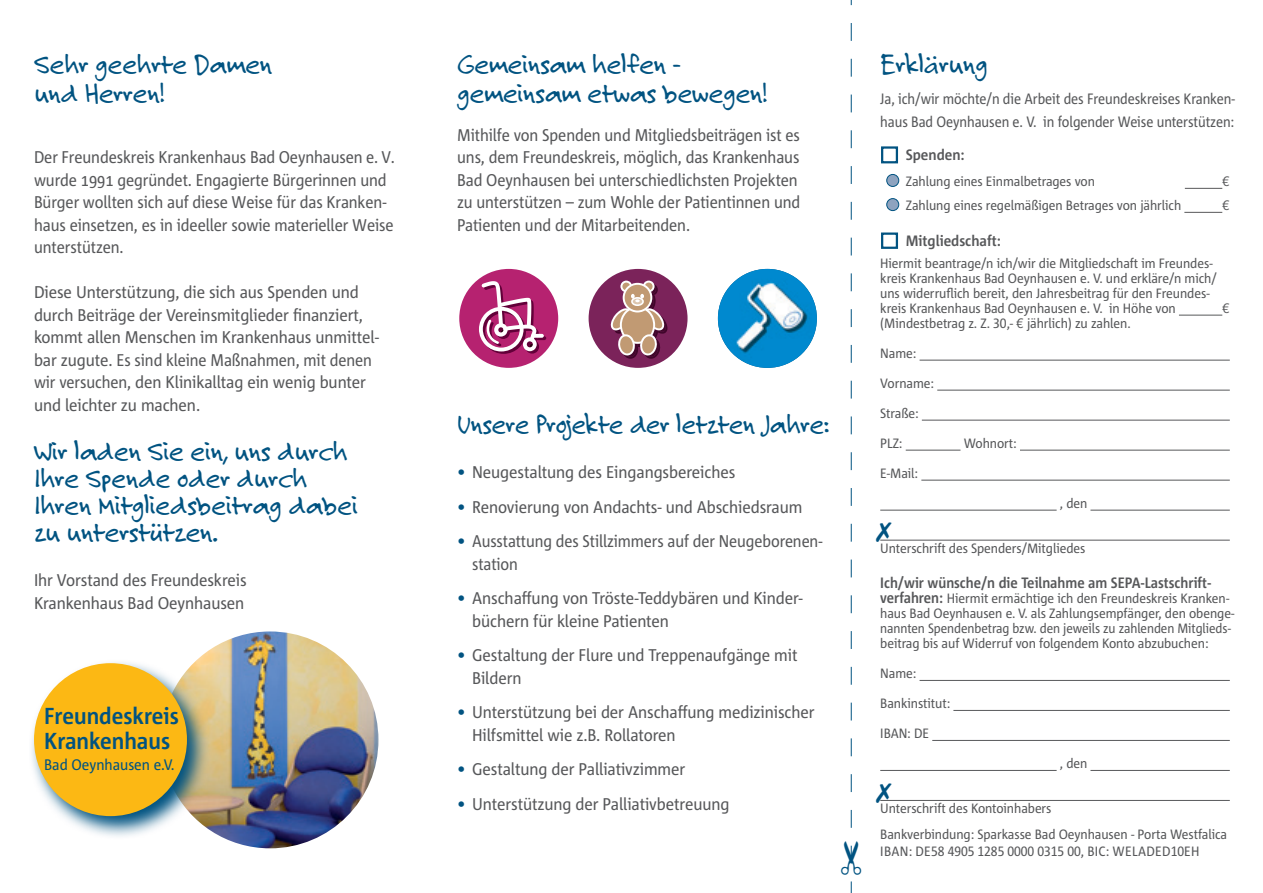
<style>
.page{position:relative;width:1263px;height:893px;background:#fff}
.page>*{position:absolute;margin:0;border:0;box-sizing:border-box;transform-origin:0 0}
.Copy{font:30px/27px "Felt Tip Roman";letter-spacing:-.02em;color:#015381}
.Copy-2{font:30px "Felt Tip Roman";letter-spacing:-.02em;color:#015381;scale:.94 1}
.Tital{font:700 23.1px/25.2px "Corpid C1 s S Cd";color:#015381}
.Fließtext_Corpid{font:16.95px/22.5px "Corpid C1 s S Cd";letter-spacing:-.005em;color:#57585a}
.Fließtext_Corpid-2{font:16.95px "Corpid C1 s S Cd";letter-spacing:-.005em;color:#57585a;scale:.96 1}
.Tital-2{font:15.15px "Corpid C1 s S Cd";color:#015381}
.Fließtext_Corpid-3{font:15px/22.5px "Corpid C1 s S Cd";letter-spacing:-.005em;color:#57585a;scale:.95 1}
.t1{font:700 15px "Corpid C1 s S Cd";color:#57585a}
.t2{font:13.5px/15px "Corpid C1 s S Cd";letter-spacing:-.005em;color:#57585a}
.t3{font:13.5px "Linotype Euro Font Ato F";color:#57585a}
.s1{font-family:"Linotype Euro Font Ato F"}
.s2{color:#015381}
.s3{font-weight:700;font-size:15px}
</style>
<div class="page">
<div style="left:589px;top:269px;width:98px;height:99px;background:#7b235a;border-radius:49px"></div>
<svg style="left:610px;top:281px;width:57px;height:78px"></svg>
<div style="left:459px;top:269px;width:99px;height:99px;background:#b62270;border-radius:49px"></div>
<svg style="left:479px;top:281px;width:67px;height:73px"></svg>
<img style="left:718px;top:269px;width:99px;height:99px;border-radius:49px">
<hr style="left:919px;top:680px;width:311px;height:1px;background:#57585a">
<hr style="left:953px;top:710px;width:277px;height:1px;background:#57585a">
<hr style="left:932px;top:740px;width:298px;height:1px;background:#57585a">
<hr style="left:880px;top:770px;width:176px;height:1px;background:#57585a">
<hr style="left:1090px;top:770px;width:140px;height:1px;background:#57585a">
<hr style="left:880px;top:800px;width:350px;height:1px;background:#57585a">
<hr style="left:1179px;top:315px;width:43px;height:1px;background:#57585a">
<hr style="left:919px;top:360px;width:311px;height:1px;background:#57585a">
<hr style="left:937px;top:390px;width:293px;height:1px;background:#57585a">
<hr style="left:922px;top:420px;width:308px;height:1px;background:#57585a">
<hr style="left:906px;top:450px;width:54px;height:1px;background:#57585a">
<hr style="left:1020px;top:450px;width:210px;height:1px;background:#57585a">
<hr style="left:921px;top:480px;width:309px;height:1px;background:#57585a">
<hr style="left:880px;top:510px;width:176px;height:1px;background:#57585a">
<hr style="left:1090px;top:510px;width:140px;height:1px;background:#57585a">
<hr style="left:880px;top:540px;width:350px;height:1px;background:#57585a">
<hr style="left:1185px;top:188px;width:37px;height:1px;background:#57585a">
<hr style="left:1184px;top:212px;width:38px;height:1px;background:#57585a">
<div style="left:887px;top:174px;width:12px;height:12px;background:#8ea3bf;border-radius:50%"></div>
<div style="left:886px;top:174px;width:13px;height:13px;border:1px solid #015381;border-radius:50%"></div>
<div style="left:887px;top:199px;width:12px;height:12px;background:#8ea3bf;border-radius:50%"></div>
<div style="left:886px;top:198px;width:13px;height:13px;border:1px solid #015381;border-radius:50%"></div>
<img style="left:198px;top:631px;width:180px;height:217px">
<svg style="left:31px;top:659px;width:178px;height:181px"></svg>
<div style="left:34px;top:663px;width:153px;height:153px;background:#fcb814;border-radius:50%"></div>
<div style="left:881px;top:146px;width:17px;height:17px;border:2px solid #015381"></div>
<div style="left:881px;top:232px;width:17px;height:17px;border:2px solid #015381"></div>
<svg style="left:880px;top:539px;width:11px;height:2px"></svg>
<svg style="left:850px;top:0;width:2px;height:893px"></svg>
<p class="Copy" style="left:880px;top:50px;width:109px">Erklärung</p>
<p class="Fließtext_Corpid-3" style="left:880px;top:87px;width:375px">Ja, ich/wir möchte/n die Arbeit des Freundeskreises Kranken&shy;haus Bad Oeynhausen e. V. in folgender Weise unterstützen:</p>
<p class="Copy" style="left:457px;top:50px;width:225px">Gemeinsam helfen -</p>
<p class="Copy" style="left:457px;top:79px;width:312px">gemeinsam etwas bewegen!</p>
<p class="Fließtext_Corpid" style="left:457px;top:123px;width:345px">Mithilfe von Spenden und Mitgliedsbeiträgen ist es uns, dem Freundeskreis, möglich, das Krankenhaus Bad Oeynhausen bei unterschiedlichsten Projekten zu unterstützen – zum Wohle der Patientinnen und Patienten und der Mitarbeitenden.</p>
<p class="Copy" style="left:34px;top:50px;width:240px">Sehr geehrte Damen</p>
<p class="Copy" style="left:34px;top:79px;width:132px">und Herren!</p>
<p class="t1" style="left:906px;top:146px;width:60px">Spenden:</p>
<p class="t2" style="left:906px;top:173px;width:191px">Zahlung eines Einmalbetrages von</p>
<p class="t3" style="left:1222px;top:173px;width:9px">F</p>
<p class="t2" style="left:906px;top:197px;width:277px">Zahlung eines regelmäßigen Betrages von jährlich</p>
<p class="t3" style="left:1222px;top:197px;width:9px">F</p>
<p class="Fließtext_Corpid" style="left:34px;top:145px;width:362px">Der Freundeskreis Krankenhaus Bad Oeynhausen e. V. wurde 1991 gegründet. Engagierte Bürgerinnen und Bürger wollten sich auf diese Weise für das Kranken&shy;haus einsetzen, es in ideeller sowie materieller Weise unterstützen.</p>
<p class="Fließtext_Corpid" style="left:34px;top:280px;width:346px">Diese Unterstützung, die sich aus Spenden und durch Beiträge der Vereinsmitglieder finanziert, kommt allen Menschen im Krankenhaus unmittel&shy;bar zugute. Es sind kleine Maßnahmen, mit denen wir versuchen, den Klinikalltag ein wenig bunter und leichter zu machen.</p>
<p class="Copy" style="left:34px;top:437px;width:325px">Wir laden Sie ein, uns durch<br>Ihre Spende oder durch<br>Ihren Mitgliedsbeitrag dabei zu unterstützen.</p>
<p class="Fließtext_Corpid" style="left:34px;top:568px;width:214px">Ihr Vorstand des Freundeskreis<br>Krankenhaus Bad Oeynhausen</p>
<p class="t1" style="left:880px;top:573px;width:332px">Ich/wir wünsche/n die Teilnahme am SEPA-Lastschrift-</p>
<p class="t1" style="left:906px;top:231px;width:97px">Mitgliedschaft:</p>
<p class="t2" style="left:880px;top:255px;width:338px">Hiermit beantrage/n ich/wir die Mitgliedschaft im Freundes&shy;kreis Krankenhaus Bad Oeynhausen e. V. und erkläre/n mich/ uns widerruflich bereit, den Jahresbeitrag für den Freundes&shy;kreis Krankenhaus Bad Oeynhausen e. V. in Höhe von</p>
<p class="t3" style="left:1222px;top:300px;width:9px">F</p>
<p class="t2" style="left:880px;top:315px;width:252px">(Mindestbetrag z. Z. 30,- <span class="s1">F</span> jährlich) zu zahlen.</p>
<p class="t2" style="left:880px;top:345px;width:38px">Name:</p>
<p class="t2" style="left:880px;top:375px;width:55px">Vorname:</p>
<p class="t2" style="left:880px;top:405px;width:40px">Straße:</p>
<p class="t2" style="left:880px;top:435px;width:24px">PLZ:</p>
<p class="t2" style="left:964px;top:435px;width:55px">Wohnort:</p>
<p class="t2" style="left:880px;top:465px;width:39px">E-Mail:</p>
<p class="t2" style="left:1060px;top:495px;width:29px">, den</p>
<p class="t2" style="left:880px;top:540px;width:207px">Unterschrift des Spenders/Mitgliedes</p>
<p class="Copy-2" style="left:457px;top:406px;width:397px">Unsere Projekte der letzten Jahre:</p>
<p class="Fließtext_Corpid" style="left:457px;top:460px;width:280px"><span class="s2">•</span> Neugestaltung des Eingangsbereiches</p>
<p class="Fließtext_Corpid" style="left:457px;top:495px;width:347px"><span class="s2">•</span> Renovierung von Andachts- und Abschiedsraum</p>
<p class="Fließtext_Corpid-2" style="left:457px;top:531px;width:382px"><span class="s2">•</span> Ausstattung des Stillzimmers auf der Neugeborenen-</p>
<p class="Fließtext_Corpid-2" style="left:472px;top:553px;width:49px">station</p>
<p class="Fließtext_Corpid" style="left:457px;top:586px;width:347px"><span class="s2">•</span> Anschaffung von Tröste-Teddybären und Kinder-</p>
<p class="Fließtext_Corpid" style="left:472px;top:609px;width:198px">büchern für kleine Patienten</p>
<p class="Fließtext_Corpid" style="left:457px;top:643px;width:342px"><span class="s2">•</span> Gestaltung der Flure und Treppenaufgänge mit</p>
<p class="Fließtext_Corpid" style="left:472px;top:666px;width:51px">Bildern</p>
<p class="Fließtext_Corpid" style="left:457px;top:700px;width:359px"><span class="s2">•</span> Unterstützung bei der Anschaffung medizinischer</p>
<p class="Fließtext_Corpid" style="left:472px;top:723px;width:205px">Hilfsmittel wie z.B. Rollatoren</p>
<p class="Fließtext_Corpid" style="left:457px;top:757px;width:230px"><span class="s2">•</span> Gestaltung der Palliativzimmer</p>
<p class="Fließtext_Corpid" style="left:457px;top:792px;width:274px"><span class="s2">•</span> Unterstützung der Palliativbetreuung</p>
<p class="t2" style="left:880px;top:590px;width:356px"><span class="s3">verfahren:</span> Hiermit ermächtige ich den Freundeskreis Kranken&shy;haus Bad Oeynhausen e. V. als Zahlungsempfänger, den obenge&shy;nannten Spendenbetrag bzw. den jeweils zu zahlenden Mitglieds&shy;beitrag bis auf Widerruf von folgendem Konto abzubuchen:</p>
<p class="t2" style="left:880px;top:665px;width:38px">Name:</p>
<p class="t2" style="left:880px;top:695px;width:72px">Bankinstitut:</p>
<p class="t2" style="left:880px;top:725px;width:50px">IBAN: DE</p>
<p class="t2" style="left:1060px;top:755px;width:29px">, den</p>
<p class="t2" style="left:880px;top:800px;width:173px">Unterschrift des Kontoinhabers</p>
<p class="Tital" style="left:44px;top:702px;width:136px">Freundeskreis<br>Krankenhaus</p>
<p class="Tital-2" style="left:44px;top:755px;width:132px">Bad Oeynhausen e.V.</p>
<p class="t2" style="left:880px;top:826px;width:348px;line-height:16.5px">Bankverbindung: Sparkasse Bad Oeynhausen - Porta Westfalica<br>IBAN: DE58 4905 1285 0000 0315 00, BIC: WELADED10EH</p>
</div>
